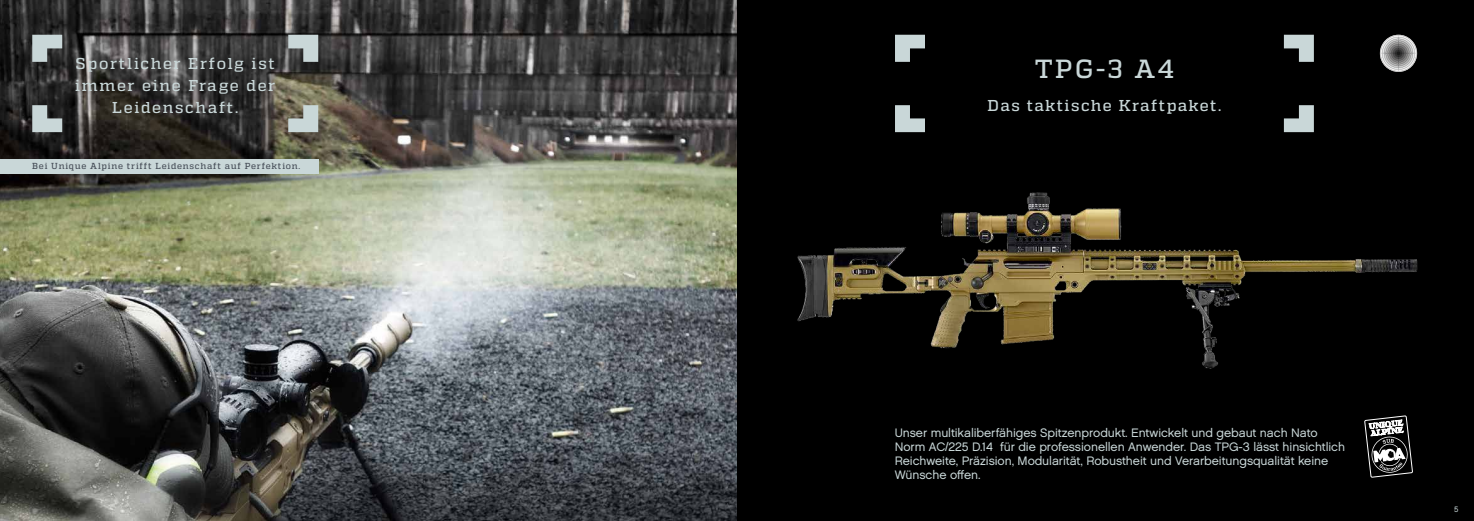
<style>
.page{position:relative;width:1474px;height:521px;background:#fff}
.page>*{position:absolute;margin:0;border:0;box-sizing:border-box;transform-origin:0 0}
.t1{font:500 26.25px "Quadon";color:#c9d7d8}
.t2{font:500 15.75px/21.9px "Quadon";letter-spacing:.1em;color:#c9d7d8;text-align:center}
.t3{font:12.25px/14px "Chalet London Nineteen Sixty";letter-spacing:-.005em;color:#c9d7d8}
.t4{font:500 8.75px "Quadon";letter-spacing:.09em;color:#474e58}
.t5{font:7.88px "Chalet London Nineteen Sixty";color:#c9d7d8}
</style>
<div class="page">
<div style="left:729px;top:0;width:744px;height:521px;background:#000"></div>
<img style="left:0;top:0;width:737px;height:521px">
<svg style="left:32px;top:35px;width:30px;height:27px"></svg>
<svg style="left:288px;top:105px;width:30px;height:27px"></svg>
<svg style="left:32px;top:105px;width:30px;height:27px"></svg>
<svg style="left:288px;top:35px;width:30px;height:27px"></svg>
<div style="left:0;top:159px;width:318px;height:15px;background:#c9d7d8"></div>
<svg style="left:895px;top:35px;width:30px;height:27px"></svg>
<svg style="left:1283px;top:105px;width:30px;height:27px"></svg>
<svg style="left:895px;top:105px;width:30px;height:27px"></svg>
<svg style="left:1283px;top:35px;width:30px;height:27px"></svg>
<svg style="left:1379px;top:35px;width:37px;height:37px"></svg>
<svg style="left:1364px;top:416px;width:48px;height:61px"></svg>
<img style="left:797px;top:192px;width:621px;height:177px">
<p class="t2" style="left:75px;top:53px;width:201px">Sportlicher Erfolg ist immer eine Frage der<br>Leidenschaft.</p>
<p class="t4" style="left:32px;top:161px;width:269px">Bei Unique Alpine trifft Leidenschaft auf Perfektion.</p>
<h1 class="t1" style="left:1034px;top:54px;width:141px">TPG-3 A4</h1>
<p class="t2" style="left:987px;top:94px;width:235px">Das taktische Kraftpaket.</p>
<p class="t3" style="left:894px;top:425px;width:452px">Unser multikaliberfähiges Spitzenprodukt. Entwickelt und gebaut nach Nato Norm AC/225 D.14 für die professionellen Anwender. Das TPG-3 lässt hinsichtlich Reichweite, Präzision, Modularität, Robustheit und Verarbeitungsqualität keine Wünsche offen.</p>
<p class="t5" style="left:1454px;top:504px;width:6px">5</p>
</div>
